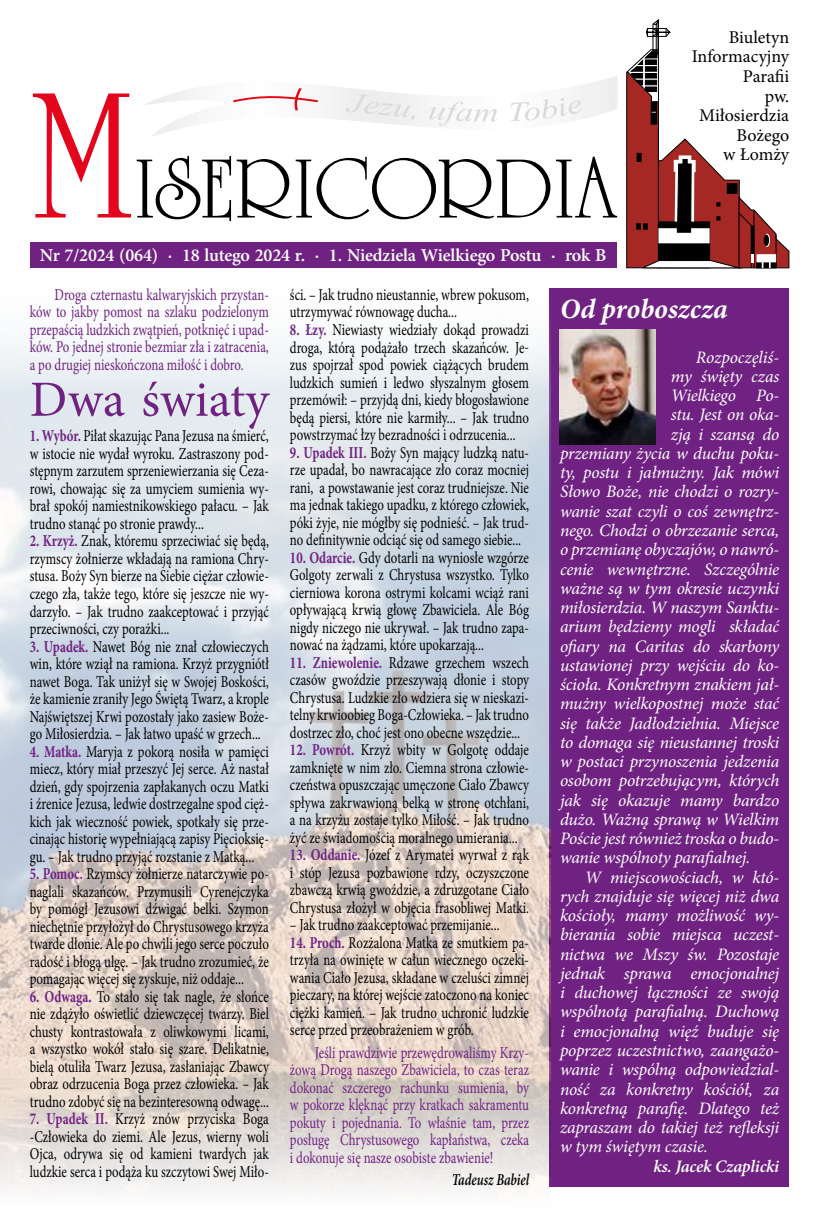
<style>
.page{position:relative;width:819px;height:1216px;background:#fff}
.page>*{position:absolute;margin:0;border:0;box-sizing:border-box;transform-origin:0 0}
.t1{font:89.95px "Unicorn";letter-spacing:.005em;color:#000}
.t2{font:50.75px "Minion Pro";letter-spacing:.005em;color:#702283}
.t3{font:italic 700 28px "Minion Pro";color:#fff}
.t4{font:600 18.2px "Minion Pro";letter-spacing:-.01em;color:#fff}
.t5{font:18.03px/19.6px "Minion Pro";color:#000;text-align:right}
.t6{font:italic 17.5px "Minion Pro";letter-spacing:-.015em;color:#fff}
.t7{font:italic 600 17.5px "Minion Pro";letter-spacing:-.015em;color:#fff}
.t8{font:16.62px/17.5px "Minion Pro";color:#000;text-align:justify;scale:.77 1}
.t9{font:16.62px/17.5px "Minion Pro";color:#702283;text-align:justify;scale:.77 1}
.t10{font:italic 600 16.62px "Minion Pro";letter-spacing:-.005em;color:#000;scale:.77 1}
.s1{font-size:192.67px;color:#e3051b}
.s2{font-weight:700;color:#702283}
</style>
<div class="page">
<div style="left:30px;top:243px;width:586px;height:25px;background:#702283"></div>
<svg style="left:626px;top:20px;width:163px;height:248px"></svg>
<svg style="left:144px;top:76px;width:473px;height:61px"></svg>
<div style="left:549px;top:288px;width:239px;height:898px;background:#702283"></div>
<img style="left:0;top:321px;width:550px;height:868px">
<img style="left:559px;top:329px;width:97px;height:115px">
<h1 class="t1" style="left:30px;top:137px;width:589px"><span class="s1">M</span>ISERICORDIA</h1>
<p class="t5" style="left:691px;top:27px;width:99px">Biuletyn<br>Informacyjny<br>Parafii<br>pw.<br>Miłosierdzia<br>Bożego<br>w Łomży</p>
<p class="t4" style="left:40px;top:242px;width:568px">Nr 7/2024 (064) · 18 lutego 2024 r. · 1. Niedziela Wielkiego Postu · rok B</p>
<h3 class="t3" style="left:560px;top:289px;width:169px">Od proboszcza</h3>
<p class="t9" style="left:30px;top:286px;width:312px;text-indent:25px">Droga czternastu kalwaryjskich przystan&shy;ków to jakby pomost na szlaku podzielonym przepaścią ludzkich zwątpień, potknięć i upad&shy;ków. Po jednej stronie bezmiar zła i zatracenia, a po drugiej nieskończona miłość i dobro.</p>
<p class="t8" style="left:290px;top:286px;width:312px">ści. – Jak trudno nieustannie, wbrew pokusom, utrzymywać równowagę ducha...</p>
<p class="t8" style="left:290px;top:321px;width:312px"><span class="s2">8. Łzy.</span> Niewiasty wiedziały dokąd prowadzi droga, którą podążało trzech skazańców. Je&shy;zus spojrzał spod powiek ciążących brudem ludzkich sumień i ledwo słyszalnym głosem przemówił: – przyjdą dni, kiedy błogosławione będą piersi, które nie karmiły... – Jak trudno powstrzymać łzy bezradności i odrzucenia...</p>
<p class="t8" style="left:290px;top:443px;width:312px"><span class="s2">9. Upadek III.</span> Boży Syn mający ludzką natu&shy;rze upadał, bo nawracające zło coraz mocniej rani, a powstawanie jest coraz trudniejsze. Nie ma jednak takiego upadku, z którego człowiek, póki żyje, nie mógłby się podnieść. – Jak trud&shy;no definitywnie odciąć się od samego siebie...</p>
<p class="t8" style="left:290px;top:548px;width:312px"><span class="s2">10. Odarcie.</span> Gdy dotarli na wyniosłe wzgórze Golgoty zerwali z Chrystusa wszystko. Tylko cierniowa korona ostrymi kolcami wciąż rani opływającą krwią głowę Zbawiciela. Ale Bóg nigdy niczego nie ukrywał. – Jak trudno zapa&shy;nować na żądzami, które upokarzają...</p>
<p class="t8" style="left:290px;top:653px;width:312px"><span class="s2">11. Zniewolenie.</span> Rdzawe grzechem wszech czasów gwoździe przeszywają dłonie i stopy Chrystusa. Ludzkie zło wdziera się w nieskazi&shy;telny krwioobieg Boga-Człowieka. – Jak trudno dostrzec zło, choć jest ono obecne wszędzie...</p>
<p class="t8" style="left:290px;top:741px;width:312px"><span class="s2">12. Powrót.</span> Krzyż wbity w Golgotę oddaje zamknięte w nim zło. Ciemna strona człowie&shy;czeństwa opuszczając umęczone Ciało Zbawcy spływa zakrwawioną belką w stronę otchłani, a na krzyżu zostaje tylko Miłość. – Jak trudno żyć ze świadomością moralnego umierania...</p>
<p class="t8" style="left:290px;top:846px;width:312px"><span class="s2">13. Oddanie.</span> Józef z Arymatei wyrwał z rąk i stóp Jezusa pozbawione rdzy, oczyszczone zbawczą krwią gwoździe, a zdruzgotane Ciało Chrystusa złożył w objęcia frasobliwej Matki.</p>
<p class="t8" style="left:290px;top:916px;width:274px">– Jak trudno zaakceptować przemijanie...</p>
<p class="t8" style="left:290px;top:933px;width:312px"><span class="s2">14. Proch.</span> Rozżalona Matka ze smutkiem pa&shy;trzyła na owinięte w całun wiecznego oczeki&shy;wania Ciało Jezusa, składane w czeluści zimnej pieczary, na której wejście zatoczono na koniec ciężki kamień. – Jak trudno uchronić ludzkie serce przed przeobrażeniem w grób.</p>
<p class="t9" style="left:290px;top:1043px;width:312px;text-indent:25px">Jeśli prawdziwie przewędrowaliśmy Krzy&shy;żową Drogą naszego Zbawiciela, to czas teraz dokonać szczerego rachunku sumienia, by w pokorze klęknąć przy kratkach sakramentu pokuty i pojednania. To właśnie tam, przez posługę Chrystusowego kapłaństwa, czeka i dokonuje się nasze osobiste zbawienie!</p>
<p class="t10" style="left:451px;top:1168px;width:102px">Tadeusz Babiel</p>
<p class="t6" style="left:695px;top:345px;width:85px">Rozpoczęliś-</p>
<p class="t6" style="left:670px;top:364px;width:110px">my święty czas</p>
<p class="t6" style="left:670px;top:383px;width:110px">Wielkiego Po-</p>
<p class="t6" style="left:670px;top:403px;width:110px">stu. Jest on oka-</p>
<p class="t6" style="left:670px;top:422px;width:110px">zją i szansą do</p>
<p class="t6" style="left:560px;top:441px;width:221px">przemiany życia w duchu poku-</p>
<p class="t6" style="left:560px;top:460px;width:221px">ty, postu i jałmużny. Jak mówi</p>
<p class="t6" style="left:560px;top:480px;width:221px">Słowo Boże, nie chodzi o rozry-</p>
<p class="t6" style="left:560px;top:499px;width:221px">wanie szat czyli o coś zewnętrz-</p>
<p class="t6" style="left:560px;top:518px;width:221px">nego. Chodzi o obrzezanie serca,</p>
<p class="t6" style="left:560px;top:537px;width:221px">o przemianę obyczajów, o nawró-</p>
<p class="t6" style="left:560px;top:557px;width:221px">cenie wewnętrzne. Szczególnie</p>
<p class="t6" style="left:560px;top:576px;width:221px">ważne są w tym okresie uczynki</p>
<p class="t6" style="left:560px;top:595px;width:221px">miłosierdzia. W naszym Sanktu-</p>
<p class="t6" style="left:560px;top:614px;width:221px">arium będziemy mogli składać</p>
<p class="t6" style="left:560px;top:634px;width:221px">ofiary na Caritas do skarbony</p>
<p class="t6" style="left:560px;top:653px;width:221px">ustawionej przy wejściu do ko-</p>
<p class="t6" style="left:560px;top:672px;width:221px">ścioła. Konkretnym znakiem jał-</p>
<p class="t6" style="left:560px;top:691px;width:221px">mużny wielkopostnej może stać</p>
<p class="t6" style="left:560px;top:711px;width:221px">się także Jadłodzielnia. Miejsce</p>
<p class="t6" style="left:560px;top:730px;width:221px">to domaga się nieustannej troski</p>
<p class="t6" style="left:560px;top:749px;width:221px">w postaci przynoszenia jedzenia</p>
<p class="t6" style="left:560px;top:768px;width:221px">osobom potrzebującym, których</p>
<p class="t6" style="left:560px;top:788px;width:221px">jak się okazuje mamy bardzo</p>
<p class="t6" style="left:560px;top:807px;width:221px">dużo. Ważną sprawą w Wielkim</p>
<p class="t6" style="left:560px;top:826px;width:221px">Poście jest również troska o budo-</p>
<p class="t6" style="left:560px;top:845px;width:192px">wanie wspólnoty parafialnej.</p>
<p class="t6" style="left:584px;top:865px;width:196px">W miejscowościach, w któ-</p>
<p class="t6" style="left:560px;top:884px;width:221px">rych znajduje się więcej niż dwa</p>
<p class="t6" style="left:560px;top:903px;width:221px">kościoły, mamy możliwość wy-</p>
<p class="t6" style="left:560px;top:922px;width:221px">bierania sobie miejsca uczest-</p>
<p class="t6" style="left:560px;top:942px;width:221px">nictwa we Mszy św. Pozostaje</p>
<p class="t6" style="left:560px;top:961px;width:221px">jednak sprawa emocjonalnej</p>
<p class="t6" style="left:560px;top:980px;width:221px">i duchowej łączności ze swoją</p>
<p class="t6" style="left:560px;top:999px;width:221px">wspólnotą parafialną. Duchową</p>
<p class="t6" style="left:560px;top:1019px;width:221px">i emocjonalną więź buduje się</p>
<p class="t6" style="left:560px;top:1038px;width:221px">poprzez uczestnictwo, zaangażo-</p>
<p class="t6" style="left:560px;top:1057px;width:221px">wanie i wspólną odpowiedzial-</p>
<p class="t6" style="left:560px;top:1076px;width:221px">ność za konkretny kościół, za</p>
<p class="t6" style="left:560px;top:1096px;width:221px">konkretną parafię. Dlatego też</p>
<p class="t6" style="left:560px;top:1115px;width:221px">zapraszam do takiej też refleksji</p>
<p class="t6" style="left:560px;top:1134px;width:149px">w tym świętym czasie.</p>
<p class="t7" style="left:653px;top:1153px;width:127px">ks. Jacek Czaplicki</p>
<h2 class="t2" style="left:30px;top:365px;width:240px">Dwa światy</h2>
<p class="t8" style="left:30px;top:427px;width:312px"><span class="s2">1. Wybór.</span> Piłat skazując Pana Jezusa na śmierć, w istocie nie wydał wyroku. Zastraszony pod&shy;stępnym zarzutem sprzeniewierzania się Ceza&shy;rowi, chowając się za umyciem sumienia wy&shy;brał spokój namiestnikowskiego pałacu. – Jak trudno stanąć po stronie prawdy...</p>
<p class="t8" style="left:30px;top:532px;width:312px"><span class="s2">2. Krzyż.</span> Znak, któremu sprzeciwiać się będą, rzymscy żołnierze wkładają na ramiona Chry&shy;stusa. Boży Syn bierze na Siebie ciężar człowie&shy;czego zła, także tego, które się jeszcze nie wy&shy;darzyło. – Jak trudno zaakceptować i przyjąć przeciwności, czy porażki...</p>
<p class="t8" style="left:30px;top:637px;width:312px"><span class="s2">3. Upadek.</span> Nawet Bóg nie znał człowieczych win, które wziął na ramiona. Krzyż przygniótł nawet Boga. Tak uniżył się w Swojej Boskości, że kamienie zraniły Jego Świętą Twarz, a krople Najświętszej Krwi pozostały jako zasiew Boże&shy;go Miłosierdzia. – Jak łatwo upaść w grzech...</p>
<p class="t8" style="left:30px;top:742px;width:312px"><span class="s2">4. Matka.</span> Maryja z pokorą nosiła w pamięci miecz, który miał przeszyć Jej serce. Aż nastał dzień, gdy spojrzenia zapłakanych oczu Matki i źrenice Jezusa, ledwie dostrzegalne spod cięż&shy;kich jak wieczność powiek, spotkały się prze&shy;cinając historię wypełniającą zapisy Pięcioksię&shy;gu. – Jak trudno przyjąć rozstanie z Matką...</p>
<p class="t8" style="left:30px;top:865px;width:312px"><span class="s2">5. Pomoc.</span> Rzymscy żołnierze natarczywie po&shy;naglali skazańców. Przymusili Cyrenejczyka by pomógł Jezusowi dźwigać belki. Szymon niechętnie przyłożył do Chrystusowego krzyża twarde dłonie. Ale po chwili jego serce poczuło radość i błogą ulgę. – Jak trudno zrozumieć, że pomagając więcej się zyskuje, niż oddaje...</p>
<p class="t8" style="left:30px;top:987px;width:312px"><span class="s2">6. Odwaga.</span> To stało się tak nagle, że słońce nie zdążyło oświetlić dziewczęcej twarzy. Biel chusty kontrastowała z oliwkowymi licami, a wszystko wokół stało się szare. Delikatnie, bielą otuliła Twarz Jezusa, zasłaniając Zbawcy obraz odrzucenia Boga przez człowieka. – Jak trudno zdobyć się na bezinteresowną odwagę...</p>
<p class="t8" style="left:30px;top:1110px;width:312px"><span class="s2">7. Upadek II.</span> Krzyż znów przyciska Boga -Człowieka do ziemi. Ale Jezus, wierny woli Ojca, odrywa się od kamieni twardych jak ludzkie serca i podąża ku szczytowi Swej Miło-</p>
</div>
